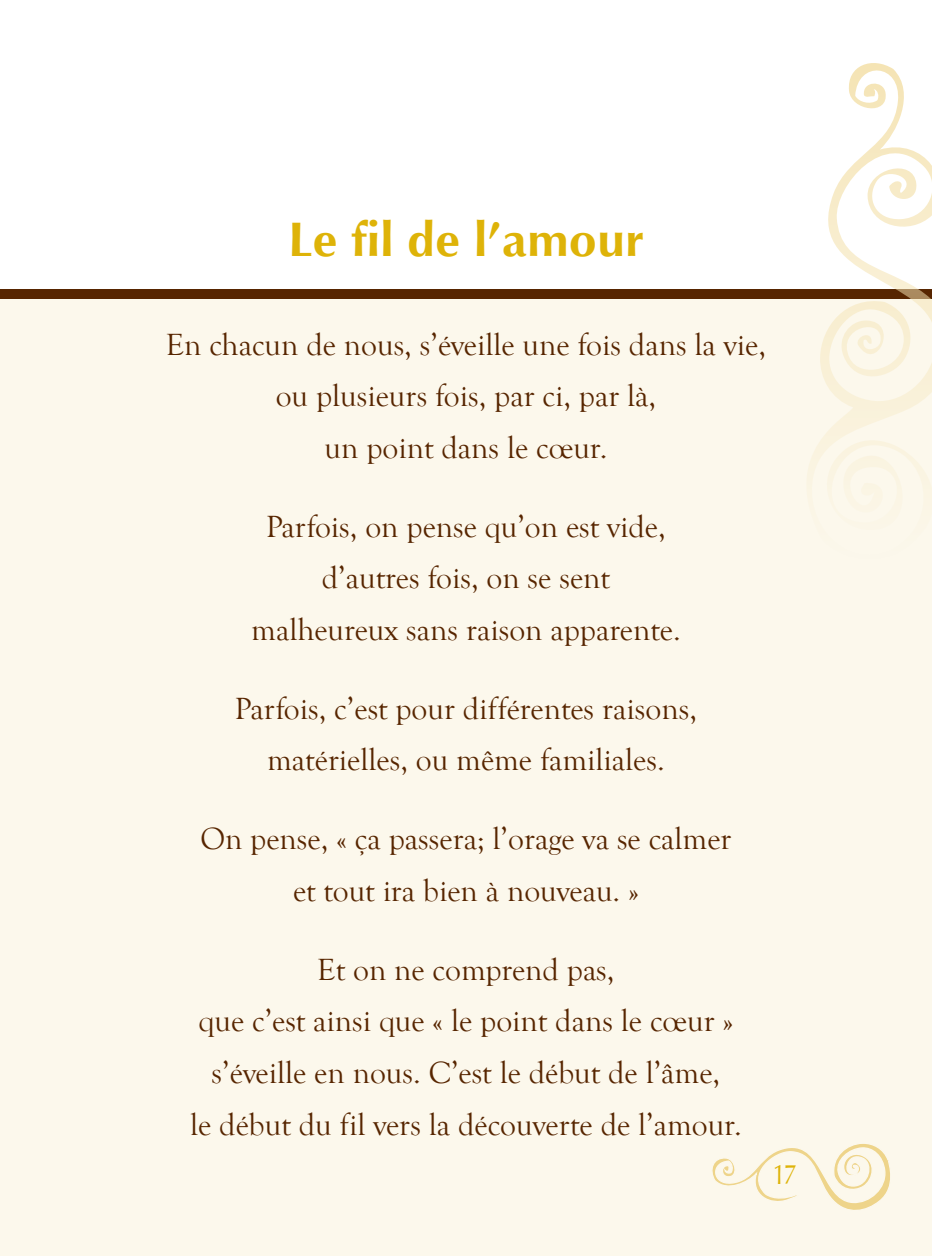
<style>
.page{position:relative;width:932px;height:1256px;background:#fff}
.page>*{position:absolute;margin:0;border:0;box-sizing:border-box;transform-origin:0 0}
.t1{font:700 49.5px "Optimum";color:#deb308}
.t2{font:31.5px/51.5px "Goudy Old Style T";color:#572500;text-align:center}
.t3{font:28.35px "Optimum";color:#deb308;scale:.86 1}
</style>
<div class="page">
<div style="left:0;top:294px;width:932px;height:962px;background:#fcf8ec"></div>
<div style="left:0;top:289px;width:932px;height:10px;background:#572500"></div>
<svg style="left:808px;top:63px;width:124px;height:408px"></svg>
<svg style="left:712px;top:1144px;width:178px;height:66px"></svg>
<h1 class="t1" style="left:288px;top:210px;width:356px">Le fil de l’amour</h1>
<p class="t2" style="left:166px;top:319px;width:601px">En chacun de nous, s’éveille une fois dans la vie, ou plusieurs fois, par ci, par là,<br>un point dans le cœur.</p>
<p class="t2" style="left:251px;top:501px;width:431px">Parfois, on pense qu’on est vide, d’autres fois, on se sent malheureux sans raison apparente.</p>
<p class="t2" style="left:235px;top:683px;width:463px">Parfois, c’est pour différentes raisons, matérielles, ou même familiales.</p>
<p class="t2" style="left:200px;top:814px;width:532px">On pense, « ça passera; l’orage va se calmer et tout ira bien à nouveau. »</p>
<p class="t2" style="left:190px;top:944px;width:553px">Et on ne comprend pas,<br>que c’est ainsi que « le point dans le cœur » s’éveille en nous. C’est le début de l’âme,<br>le début du fil vers la découverte de l’amour.</p>
<p class="t3" style="left:772px;top:1157px;width:30px">17</p>
</div>
